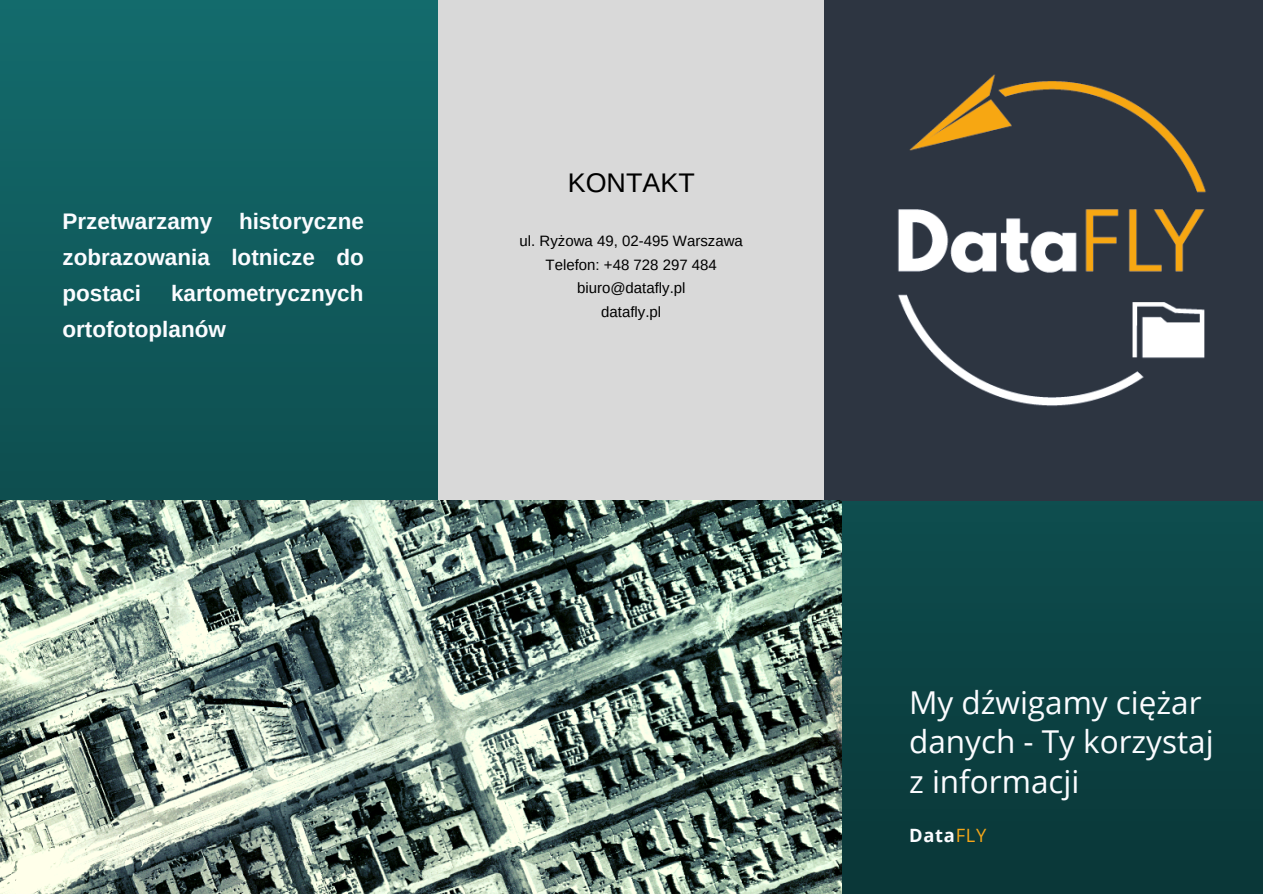
<style>
.page{position:relative;width:1263px;height:894px;background:#fff}
.page>*{position:absolute;margin:0;border:0;box-sizing:border-box;transform-origin:0 0}
.t1{font:31.5px/39.3px "Open Sans";color:#fbfcff}
.t2{font:26.85px "Arimo";color:#000}
.t3{font:700 22.5px/36px "Arimo";color:#fbfcff;text-align:justify}
.t4{font:700 18.3px "Open Sans";color:#fbfcff}
.t5{font:15px "Arimo";color:#000}
.s1{font-weight:400;color:#f4a619}
</style>
<div class="page">
<img style="left:0;top:0;width:1263px;height:893px">
<div style="left:438px;top:0;width:386px;height:893px;background:#d9d9d9"></div>
<img style="left:824px;top:0;width:439px;height:500px">
<img style="left:0;top:500px;width:842px;height:393px">
<p class="t3" style="left:62px;top:203px;width:303px">Przetwarzamy historyczne zobrazowania lotnicze do postaci</p>
<p class="t3" style="left:62px;top:275px;width:303px;text-indent:109px">kartometrycznych ortofotoplanów</p>
<p class="t2" style="left:568px;top:168px;width:128px">KONTAKT</p>
<p class="t5" style="left:520px;top:232px;width:225px">ul. Ryżowa 49, 02-495 Warszawa</p>
<p class="t5" style="left:546px;top:256px;width:173px">Telefon: +48 728 297 484</p>
<p class="t5" style="left:577px;top:280px;width:110px">biuro@datafly.pl</p>
<p class="t5" style="left:601px;top:303px;width:61px">datafly.pl</p>
<p class="t1" style="left:909px;top:682px;width:306px">My dźwigamy ciężar danych - Ty korzystaj z informacji</p>
<p class="t4" style="left:909px;top:822px;width:79px">Data<span class="s1">FLY</span></p>
</div>
